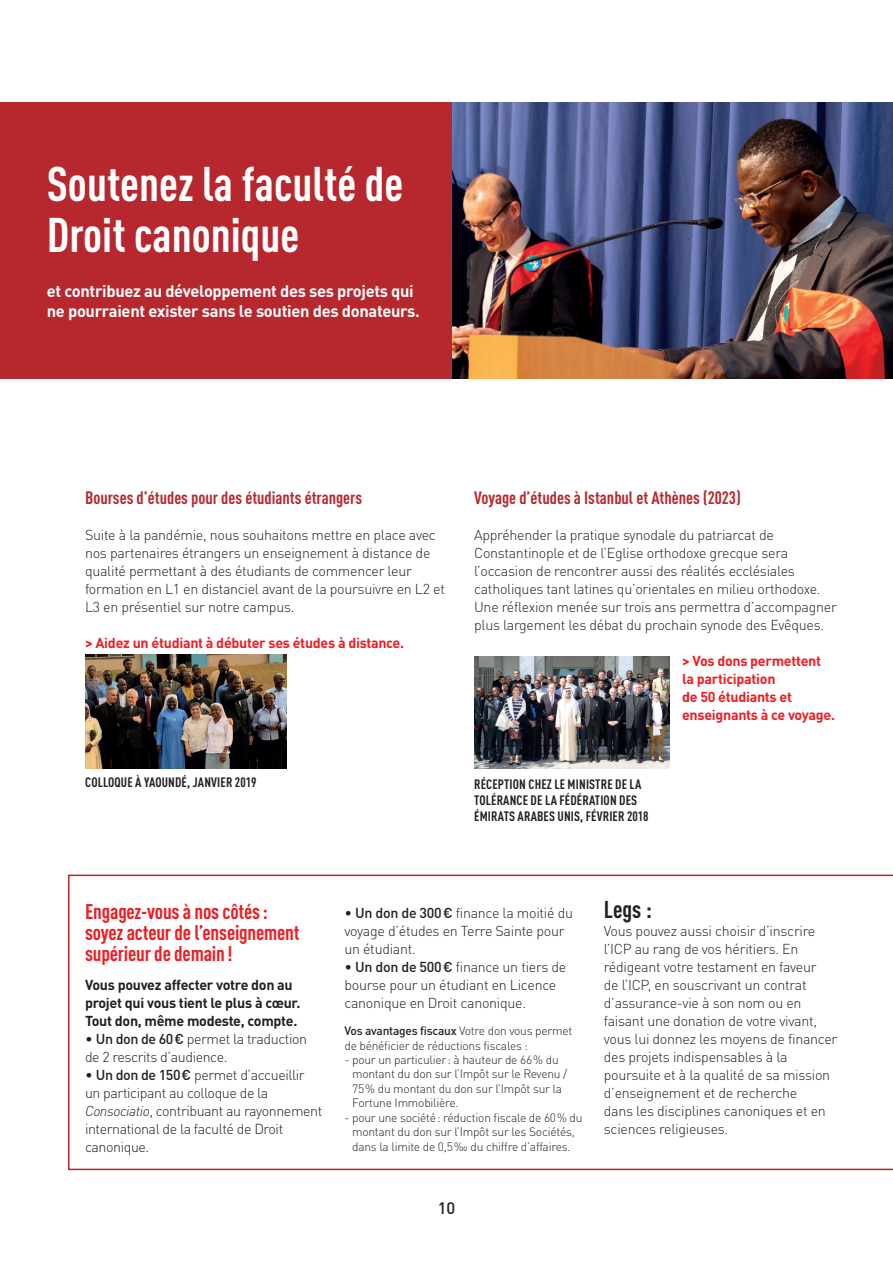
<style>
.page{position:relative;width:893px;height:1263px;background:#fff}
.page>*{position:absolute;margin:0;border:0;box-sizing:border-box;transform-origin:0 0}
.t1{font:700 condensed 48px/51px "DINOT";color:#fff}
.t2{font:700 condensed 24px "DINOT";color:#231f20}
.t3{font:700 condensed 21px/21px "DINOT";letter-spacing:-.01em;color:#ee1d23}
.t4{font:700 condensed 17.7px "DINOT";color:#b7282e}
.t5{font:700 16.5px/19.8px "DINOT";letter-spacing:-.02em;color:#fff}
.t6{font:500 16.5px "DINOT";color:#231f20}
.t7{font:300 14.25px/18px "DINOT";letter-spacing:-.02em;color:#231f20}
.t8{font:700 14.25px/18px "DINOT";letter-spacing:-.02em;color:#ee1d23}
.t9{font:700 14.25px/18px "DINOT";letter-spacing:-.02em;color:#231f20}
.t10{font:700 condensed 13.5px/16.2px "DINOT";letter-spacing:.01em;color:#231f20}
.t11{font:300 12px/14.4px "DINOT";letter-spacing:-.02em;color:#231f20}
.s1{font-weight:500}
.s2{font-style:italic}
</style>
<div class="page">
<div style="left:0;top:102px;width:453px;height:276px;background:#b7282e"></div>
<img style="left:453px;top:102px;width:440px;height:276px">
<img style="left:85px;top:654px;width:201px;height:114px">
<img style="left:474px;top:657px;width:195px;height:111px">
<svg style="left:68px;top:874px;width:825px;height:296px"></svg>
<h1 class="t1" style="left:47px;top:157px;width:358px">Soutenez la faculté de<br>Droit canonique</h1>
<p class="t5" style="left:47px;top:280px;width:375px">et contribuez au développement des ses projets qui ne pourraient exister sans le soutien des donateurs.</p>
<p class="t4" style="left:85px;top:487px;width:279px">Bourses d’études pour des étudiants étrangers</p>
<p class="t7" style="left:85px;top:526px;width:361px">Suite à la pandémie, nous souhaitons mettre en place avec nos partenaires étrangers un enseignement à distance de qualité permettant à des étudiants de commencer leur formation en L1 en distanciel avant de la poursuivre en L2 et L3 en présentiel sur notre campus.</p>
<p class="t8" style="left:85px;top:633px;width:321px">&gt; Aidez un étudiant à débuter ses études à distance.</p>
<p class="t4" style="left:474px;top:487px;width:268px">Voyage d’études à Istanbul et Athènes (2023)</p>
<p class="t7" style="left:474px;top:526px;width:364px">Appréhender la pratique synodale du patriarcat de Constantinople et de l’Eglise orthodoxe grecque sera l’occasion de rencontrer aussi des réalités ecclésiales catholiques tant latines qu’orientales en milieu orthodoxe.<br>Une réflexion menée sur trois ans permettra d’accompagner plus largement les débat du prochain synode des Evêques.</p>
<p class="t8" style="left:682px;top:651px;width:154px">&gt; Vos dons permettent la participation<br>de 50 étudiants et enseignants à ce voyage.</p>
<p class="t10" style="left:85px;top:774px;width:173px">COLLOQUE À YAOUNDÉ, JANVIER 2019</p>
<p class="t10" style="left:474px;top:775px;width:176px">RÉCEPTION CHEZ LE MINISTRE DE LA<br>TOLÉRANCE DE LA FÉDÉRATION DES<br>ÉMIRATS ARABES UNIS, FÉVRIER 2018</p>
<h3 class="t3" style="left:85px;top:901px;width:216px">Engagez-vous à nos côtés: soyez acteur de l’enseignement supérieur de demain !</h3>
<p class="t9" style="left:85px;top:975px;width:217px">Vous pouvez affecter votre don au projet qui vous tient le plus à cœur.<br>Tout don, même modeste, compte.</p>
<p class="t7" style="left:85px;top:1030px;width:224px">• <span class="s1">Un don de 60€</span> permet la traduction de 2 rescrits d’audience.</p>
<p class="t7" style="left:85px;top:1066px;width:239px">• <span class="s1">Un don de 150€</span> permet d’accueillir un participant au colloque de la<br><span class="s2">Consociatio</span>, contribuant au rayonnement international de la faculté de Droit canonique.</p>
<p class="t7" style="left:344px;top:904px;width:230px">• <span class="s1">Un don de 300€</span> finance la moitié du voyage d’études en Terre Sainte pour un étudiant.</p>
<p class="t7" style="left:344px;top:958px;width:223px">• <span class="s1">Un don de 500€</span> finance un tiers de bourse pour un étudiant en Licence canonique en Droit canonique.</p>
<p class="t11" style="left:344px;top:1024px;width:229px"><span class="s1">Vos avantages fiscaux</span> Votre don vous permet de bénéficier de réductions fiscales :</p>
<p class="t11" style="left:352px;top:1052px;width:217px;text-indent:-8px">- pour un particulier: à hauteur de 66% du montant du don sur l’Impôt sur le Revenu / 75% du montant du don sur l’Impôt sur la Fortune Immobilière.</p>
<p class="t11" style="left:344px;top:1110px;width:240px;text-align:center">- pour une société: réduction fiscale de 60% du montant du don sur l’Impôt sur les Sociétés, dans la limite de 0,5‰ du chiffre d’affaires.</p>
<p class="t6" style="left:438px;top:1197px;width:19px">10</p>
<h2 class="t2" style="left:604px;top:895px;width:50px">Legs :</h2>
<p class="t7" style="left:604px;top:922px;width:235px">Vous pouvez aussi choisir d’inscrire l’ICP au rang de vos héritiers. En rédigeant votre testament en faveur<br>de l’ICP, en souscrivant un contrat d’assurance-vie à son nom ou en faisant une donation de votre vivant, vous lui donnez les moyens de financer des projets indispensables à la poursuite et à la qualité de sa mission d’enseignement et de recherche<br>dans les disciplines canoniques et en sciences religieuses.</p>
</div>
